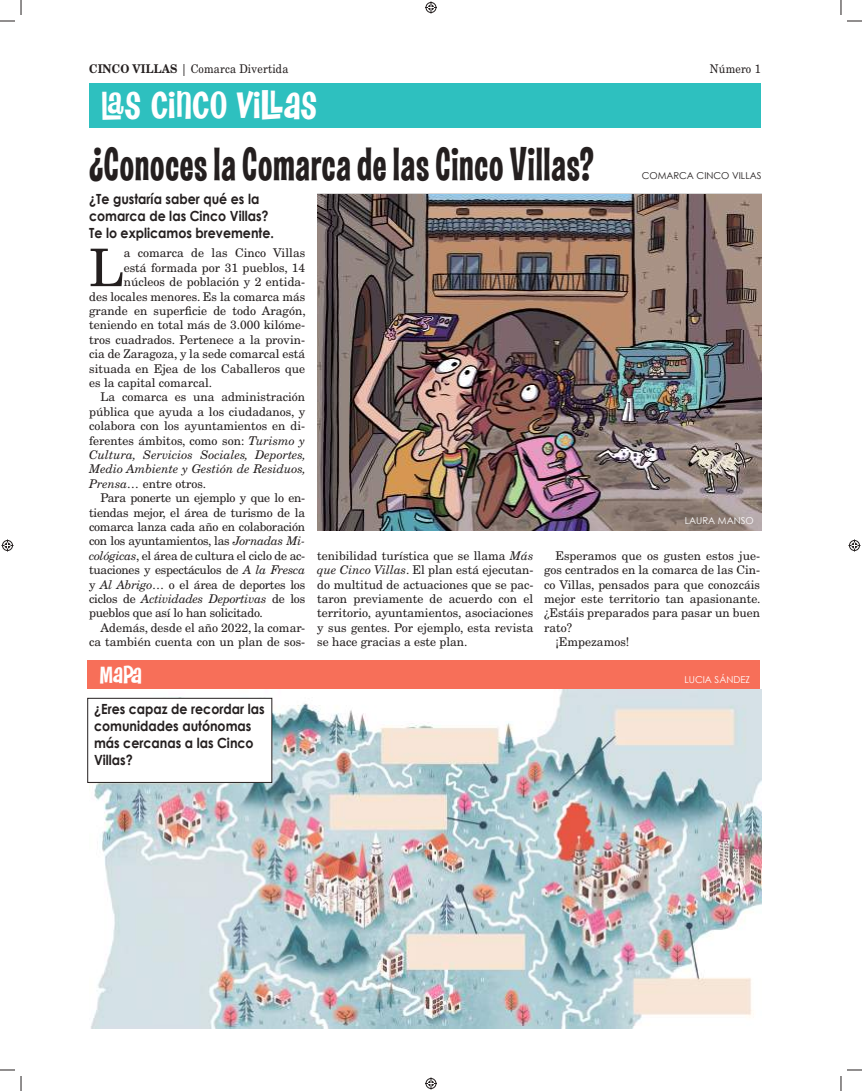
<style>
.page{position:relative;width:862px;height:1091px;background:#fff}
.page>*{position:absolute;margin:0;border:0;box-sizing:border-box;transform-origin:0 0}
.t1{font:51.9px "New Century Schlbk LT Std";color:#241f1f}
.t2{font:48px "Las Vegas OT Jackpot";letter-spacing:.015em;color:#241f1f;scale:.9 1}
.t3{font:40px "Flawless Flygirl PB";letter-spacing:.015em;color:#fff;scale:.9 1}
.t4{font:24px "Flawless Flygirl PB";color:#fff;scale:.9 1}
.t5{font:700 14px/16.8px "Century Gothic";color:#241f1f;scale:.9 1}
.t6{font:12px/14.4px "New Century Schlbk LT Std";color:#241f1f;text-align:justify}
.t7{font:12px "New Century Schlbk LT Std";letter-spacing:-.02em;color:#241f1f}
.t8{font:italic 12px "New Century Schlbk LT Std";color:#241f1f}
.t9{font:12px "New Century Schlbk LT Std";color:#241f1f;scale:.9 1}
.t10{font:italic 12px "New Century Schlbk LT Std";letter-spacing:-.02em;color:#241f1f}
.t11{font:9.5px "Century Gothic";color:#fff}
.t12{font:9.5px "Century Gothic";color:#241f1f}
.s1{font-weight:700}
.s2{font-style:italic}
.s3{font-style:normal}
</style>
<div class="page">
<img style="left:89px;top:689px;width:672px;height:339px">
<div style="left:89px;top:83px;width:670px;height:45px;background:#2ec0bf"></div>
<div style="left:88px;top:660px;width:671px;height:29px;background:#f76f59"></div>
<img style="left:317px;top:194px;width:444px;height:337px">
<div style="left:88px;top:698px;width:184px;height:84px;background:#fff"></div>
<div style="left:87px;top:698px;width:185px;height:85px;border:1px solid #241f1f"></div>
<svg style="left:0;top:0;width:22px;height:22px"></svg>
<svg style="left:0;top:1069px;width:22px;height:22px"></svg>
<svg style="left:840px;top:0;width:21px;height:22px"></svg>
<svg style="left:840px;top:1069px;width:21px;height:22px"></svg>
<svg style="left:425px;top:2px;width:12px;height:12px"></svg>
<svg style="left:425px;top:1077px;width:12px;height:12px"></svg>
<svg style="left:2px;top:539px;width:12px;height:12px"></svg>
<svg style="left:848px;top:539px;width:12px;height:12px"></svg>
<p class="t9" style="left:89px;top:61px;width:223px"><span class="s1">CINCO VILLAS</span> | Comarca Divertida</p>
<p class="t9" style="left:709px;top:61px;width:58px">Número 1</p>
<h3 class="t3" style="left:101px;top:80px;width:241px">LAS CINCO VILLAS</h3>
<h2 class="t2" style="left:89px;top:138px;width:562px">¿Conoces la Comarca de las Cinco Villas?</h2>
<p class="t5" style="left:89px;top:190px;width:207px">¿Te gustaría saber qué es la comarca de las Cinco Villas?<br>Te lo explicamos brevemente.</p>
<h1 class="t1" style="left:89px;top:236px;width:36px">L</h1>
<p class="t6" style="left:124px;top:246px;width:183px">a comarca de las Cinco Villas</p>
<p class="t12" style="left:641px;top:169px;width:121px">COMARCA CINCO VILLAS</p>
<p class="t6" style="left:124px;top:260px;width:183px">está formada por 31 pueblos, 14</p>
<p class="t6" style="left:124px;top:275px;width:183px">núcleos de población y 2 entida-</p>
<p class="t6" style="left:89px;top:289px;width:217px">des locales menores. Es la comarca más</p>
<p class="t6" style="left:89px;top:303px;width:218px">grande en superficie de todo Aragón,</p>
<p class="t6" style="left:89px;top:318px;width:217px">teniendo en total más de 3.000 kilóme-</p>
<p class="t6" style="left:89px;top:332px;width:217px">tros cuadrados. Pertenece a la provin-</p>
<p class="t6" style="left:89px;top:347px;width:217px">cia de Zaragoza, y la sede comarcal está</p>
<p class="t6" style="left:89px;top:361px;width:217px">situada en Ejea de los Caballeros que</p>
<p class="t6" style="left:89px;top:375px;width:124px">es la capital comarcal.</p>
<p class="t6" style="left:100px;top:390px;width:206px">La comarca es una administración</p>
<p class="t6" style="left:89px;top:404px;width:217px">pública que ayuda a los ciudadanos, y</p>
<p class="t6" style="left:89px;top:419px;width:217px">colabora con los ayuntamientos en di-</p>
<p class="t6" style="left:89px;top:433px;width:217px">ferentes ámbitos, como son: <span class="s2">Turismo y</span></p>
<p class="t8" style="left:89px;top:447px;width:218px">Cultura, Servicios Sociales, Deportes,</p>
<p class="t8" style="left:89px;top:462px;width:218px">Medio Ambiente y Gestión de Residuos,</p>
<p class="t6" style="left:89px;top:476px;width:118px"><span class="s2">Prensa…</span> entre otros.</p>
<p class="t7" style="left:100px;top:491px;width:206px">Para ponerte un ejemplo y que lo en-</p>
<p class="t7" style="left:89px;top:505px;width:217px">tiendas mejor, el área de turismo de la</p>
<p class="t7" style="left:89px;top:519px;width:217px">comarca lanza cada año en colaboración</p>
<p class="t7" style="left:89px;top:534px;width:217px">con los ayuntamientos, las <span class="s2">Jornadas Mi-</span></p>
<p class="t7" style="left:89px;top:548px;width:217px"><span class="s2">cológicas</span>, el área de cultura el ciclo de ac-</p>
<p class="t7" style="left:89px;top:563px;width:217px">tuaciones y espectáculos de <span class="s2">A la Fresca</span></p>
<p class="t7" style="left:89px;top:577px;width:217px">y <span class="s2">Al Abrigo</span>… o el área de deportes los</p>
<p class="t10" style="left:89px;top:591px;width:217px"><span class="s3">ciclos de</span> Actividades Deportivas <span class="s3">de los</span></p>
<p class="t7" style="left:89px;top:606px;width:175px">pueblos que así lo han solicitado.</p>
<p class="t6" style="left:100px;top:620px;width:206px">Además, desde el año 2022, la comar-</p>
<p class="t6" style="left:89px;top:635px;width:217px">ca también cuenta con un plan de sos-</p>
<p class="t11" style="left:684px;top:514px;width:69px">LAURA MANSO</p>
<p class="t6" style="left:317px;top:548px;width:217px">tenibilidad turística que se llama <span class="s2">Más que Cinco Villas</span>. El plan está ejecutan&shy;do multitud de actuaciones que se pac&shy;taron previamente de acuerdo con el territorio, ayuntamientos, asociaciones y sus gentes. Por ejemplo, esta revista se hace gracias a este plan.</p>
<p class="t6" style="left:555px;top:548px;width:206px">Esperamos que os gusten estos jue-</p>
<p class="t6" style="left:544px;top:563px;width:217px">gos centrados en la comarca de las Cin-</p>
<p class="t6" style="left:544px;top:577px;width:217px">co Villas, pensados para que conozcáis</p>
<p class="t6" style="left:544px;top:591px;width:218px">mejor este territorio tan apasionante.</p>
<p class="t6" style="left:544px;top:606px;width:217px">¿Estáis preparados para pasar un buen</p>
<p class="t6" style="left:544px;top:620px;width:29px">rato?</p>
<p class="t6" style="left:555px;top:635px;width:75px">¡Empezamos!</p>
<h3 class="t4" style="left:100px;top:659px;width:49px">MAPA</h3>
<p class="t5" style="left:94px;top:700px;width:191px">¿Eres capaz de recordar las comunidades autónomas más cercanas a las Cinco<br>Villas?</p>
<p class="t11" style="left:684px;top:673px;width:67px">LUCIA SÁNDEZ</p>
</div>
